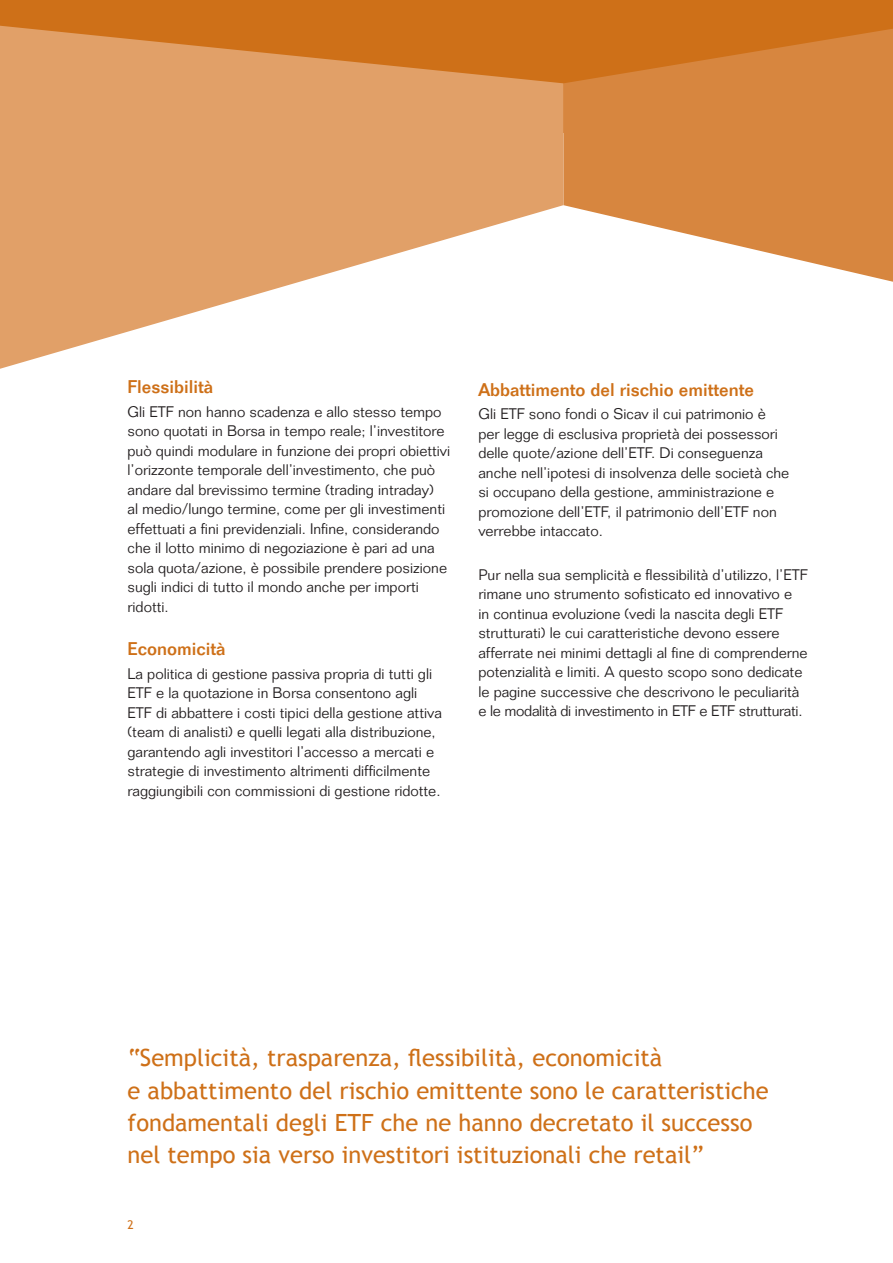
<style>
.page{position:relative;width:893px;height:1263px;background:#fff}
.page>*{position:absolute;margin:0;border:0;box-sizing:border-box;transform-origin:0 0}
.t1{font:23.7px/32.2px "Trebuchet MS";color:#ce7018}
.t2{font:500 18px "Folio Std";color:#ce7018}
.t3{font:300 15px/19.5px "Folio Std";color:#231f20}
.t4{font:12px "Trebuchet MS";color:#ce7018}
</style>
<div class="page">
<div style="left:0;top:0;width:893px;height:133px;background:#ce7018"></div>
<svg style="left:563px;top:29px;width:330px;height:253px;fill:#d7863f"></svg>
<svg style="left:0;top:26px;width:563px;height:343px;fill:#e1a068"></svg>
<p class="t2" style="left:128px;top:376px;width:87px">Flessibilità</p>
<p class="t3" style="left:128px;top:401px;width:324px">Gli ETF non hanno scadenza e allo stesso tempo sono quotati in Borsa in tempo reale; l’investitore può quindi modulare in funzione dei propri obiettivi l’orizzonte temporale dell’investimento, che può andare dal brevissimo termine (trading intraday)<br>al medio/lungo termine, come per gli investimenti effettuati a fini previdenziali. Infine, considerando che il lotto minimo di negoziazione è pari ad una sola quota/azione, è possibile prendere posizione sugli indici di tutto il mondo anche per importi ridotti.</p>
<p class="t2" style="left:128px;top:638px;width:100px">Economicità</p>
<p class="t3" style="left:128px;top:663px;width:316px">La politica di gestione passiva propria di tutti gli ETF e la quotazione in Borsa consentono agli ETF di abbattere i costi tipici della gestione attiva (team di analisti) e quelli legati alla distribuzione, garantendo agli investitori l’accesso a mercati e strategie di investimento altrimenti difficilmente raggiungibili con commissioni di gestione ridotte.</p>
<p class="t2" style="left:478px;top:378px;width:277px">Abbattimento del rischio emittente</p>
<p class="t3" style="left:478px;top:404px;width:312px">Gli ETF sono fondi o Sicav il cui patrimonio è per legge di esclusiva proprietà dei possessori delle quote/azione dell’ETF. Di conseguenza anche nell’ipotesi di insolvenza delle società che si occupano della gestione, amministrazione e promozione dell’ETF, il patrimonio dell’ETF non verrebbe intaccato.</p>
<p class="t3" style="left:478px;top:565px;width:331px">Pur nella sua semplicità e flessibilità d’utilizzo, l’ETF rimane uno strumento sofisticato ed innovativo e<br>in continua evoluzione (vedi la nascita degli ETF strutturati) le cui caratteristiche devono essere afferrate nei minimi dettagli al fine di comprenderne potenzialità e limiti. A questo scopo sono dedicate le pagine successive che descrivono le peculiarità e le modalità di investimento in ETF e ETF strutturati.</p>
<h1 class="t1" style="left:128px;top:1042px;width:643px">“Semplicità, trasparenza, flessibilità, economicità<br>e abbattimento del rischio emittente sono le caratteristiche fondamentali degli ETF</h1>
<h1 class="t1" style="left:128px;top:1107px;width:626px;text-indent:253px">che ne hanno decretato il successo nel tempo sia verso investitori istituzionali che retail”</h1>
<p class="t4" style="left:128px;top:1218px;width:8px">2</p>
</div>
